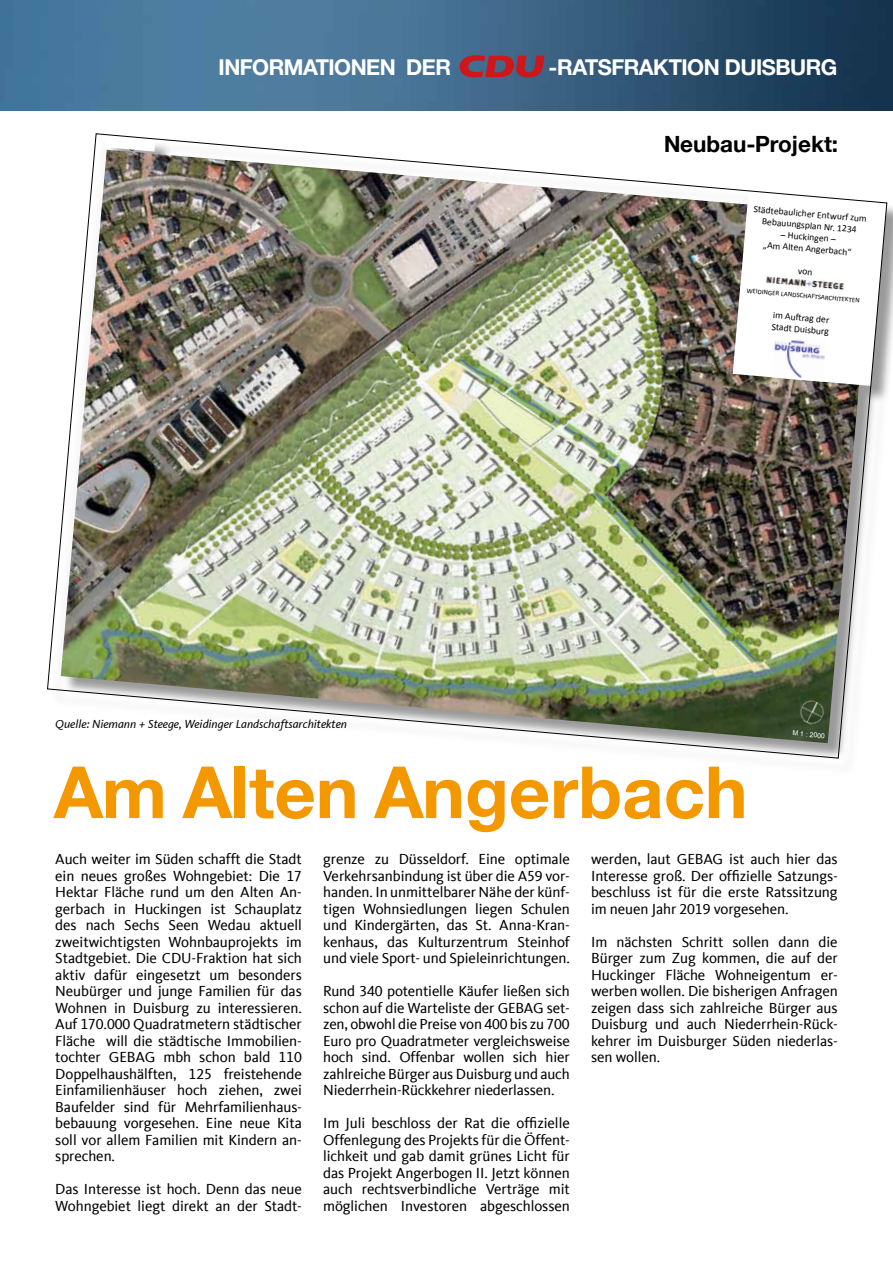
<style>
.page{position:relative;width:893px;height:1263px;background:#fff}
.page>*{position:absolute;margin:0;border:0;box-sizing:border-box;transform-origin:0 0}
.t1{font:700 72px "CDU Helvetica";color:#f49800}
.t2{font:700 22.5px "CDU Helvetica";color:#000}
.t3{font:700 21.9px "CDU Helvetica";letter-spacing:.01em;color:#fff}
.t4{font:15px/16.5px "CDU Kievit Tab";letter-spacing:-.005em;color:#000;text-align:justify}
.t5{font:italic 12px "CDU Kievit Tab";color:#000}
.t6{font:9.6px/11.6px "Calibri";color:#000;text-align:center}
.t7{font:6.9px "Calibri";color:#000}
.t8{font:6.9px "Arial";color:#fff}
</style>
<div class="page">
<img style="left:0;top:0;width:893px;height:111px">
<svg style="left:459px;top:55px;width:86px;height:22px;background:#903a4a"></svg>
<img style="left:47px;top:133px;width:841px;height:626px">
<svg style="left:105px;top:136px;width:50px;height:16px"></svg>
<svg style="left:733px;top:191px;width:154px;height:195px"></svg>
<h3 class="t3" style="left:219px;top:53px;width:233px">INFORMATIONEN DER</h3>
<h3 class="t3" style="left:548px;top:53px;width:290px">-RATSFRAKTION DUISBURG</h3>
<h2 class="t2" style="left:664px;top:130px;width:175px">Neubau-Projekt:</h2>
<p class="t5" style="left:55px;top:717px;width:293px">Quelle: Niemann + Steege, Weidinger Landschaftsarchitekten</p>
<p class="t6" style="left:754px;top:203px;width:115px;rotate:5deg">Städtebaulicher Entwurf zum<br>Bebauungsplan Nr. 1234</p>
<p class="t6" style="left:765px;top:227px;width:90px;rotate:5deg">– Huckingen –<br>„Am Alten Angerbach“</p>
<p class="t7" style="left:747px;top:286px;width:115px;rotate:5deg">WEIDINGER LANDSCHAFTSARCHITEKTEN</p>
<p class="t6" style="left:773px;top:309px;width:59px;text-align:left;rotate:5deg">im Auftrag der<br>Stadt Duisburg</p>
<p class="t8" style="left:793px;top:728px;width:34px;rotate:5deg">M 1 : 2000</p>
<h1 class="t1" style="left:55px;top:748px;width:694px">Am Alten Angerbach</h1>
<p class="t4" style="left:55px;top:851px;width:248px">Auch weiter im Süden schafft die Stadt ein neues großes Wohngebiet: Die 17<br>Hektar Fläche rund um den Alten An&shy;gerbach in Huckingen ist Schauplatz des nach Sechs Seen Wedau aktuell zweitwichtigsten Wohnbauprojekts im Stadtgebiet. Die CDU-Fraktion hat sich aktiv dafür eingesetzt um besonders Neubürger und junge Familien für das Wohnen in Duisburg zu interessieren.<br>Auf 170.000 Quadratmetern städtischer Fläche will die städtische Immobilien&shy;tochter GEBAG mbh schon bald 110<br>Doppelhaushälften, 125 freistehende Einfamilienhäuser hoch ziehen, zwei Baufelder sind für Mehrfamilienhaus&shy;bebauung vorgesehen. Eine neue Kita soll vor allem Familien mit Kindern an&shy;sprechen.</p>
<p class="t4" style="left:55px;top:1181px;width:248px">Das Interesse ist hoch. Denn das neue<br>Wohngebiet liegt direkt an der Stadt-</p>
<p class="t4" style="left:323px;top:851px;width:248px">grenze zu Düsseldorf. Eine optimale Verkehrsanbindung ist über die A59 vor&shy;handen. In unmittelbarer Nähe der künf&shy;tigen Wohnsiedlungen liegen Schulen und Kindergärten, das St. Anna-Kran&shy;kenhaus, das Kulturzentrum Steinhof und viele Sport- und Spieleinrichtungen.</p>
<p class="t4" style="left:323px;top:983px;width:248px">Rund 340 potentielle Käufer ließen sich schon auf die Warteliste der GEBAG set&shy;zen, obwohl die Preise von 400 bis zu 700<br>Euro pro Quadratmeter vergleichsweise hoch sind. Offenbar wollen sich hier zahlreiche Bürger aus Duisburg und auch Niederrhein-Rückkehrer niederlassen.</p>
<p class="t4" style="left:323px;top:1115px;width:248px">Im Juli beschloss der Rat die offizielle Offenlegung des Projekts für die Öffent&shy;lichkeit und gab damit grünes Licht für das Projekt Angerbogen II. Jetzt können auch rechtsverbindliche Verträge mit möglichen Investoren abgeschlossen</p>
<p class="t4" style="left:591px;top:851px;width:248px">werden, laut GEBAG ist auch hier das Interesse groß. Der offizielle Satzungs&shy;beschluss ist für die erste Ratssitzung im neuen Jahr 2019 vorgesehen.</p>
<p class="t4" style="left:591px;top:934px;width:248px">Im nächsten Schritt sollen dann die Bürger zum Zug kommen, die auf der Huckinger Fläche Wohneigentum er&shy;werben wollen. Die bisherigen Anfragen zeigen dass sich zahlreiche Bürger aus Duisburg und auch Niederrhein-Rück&shy;kehrer im Duisburger Süden niederlas&shy;sen wollen.</p>
</div>
